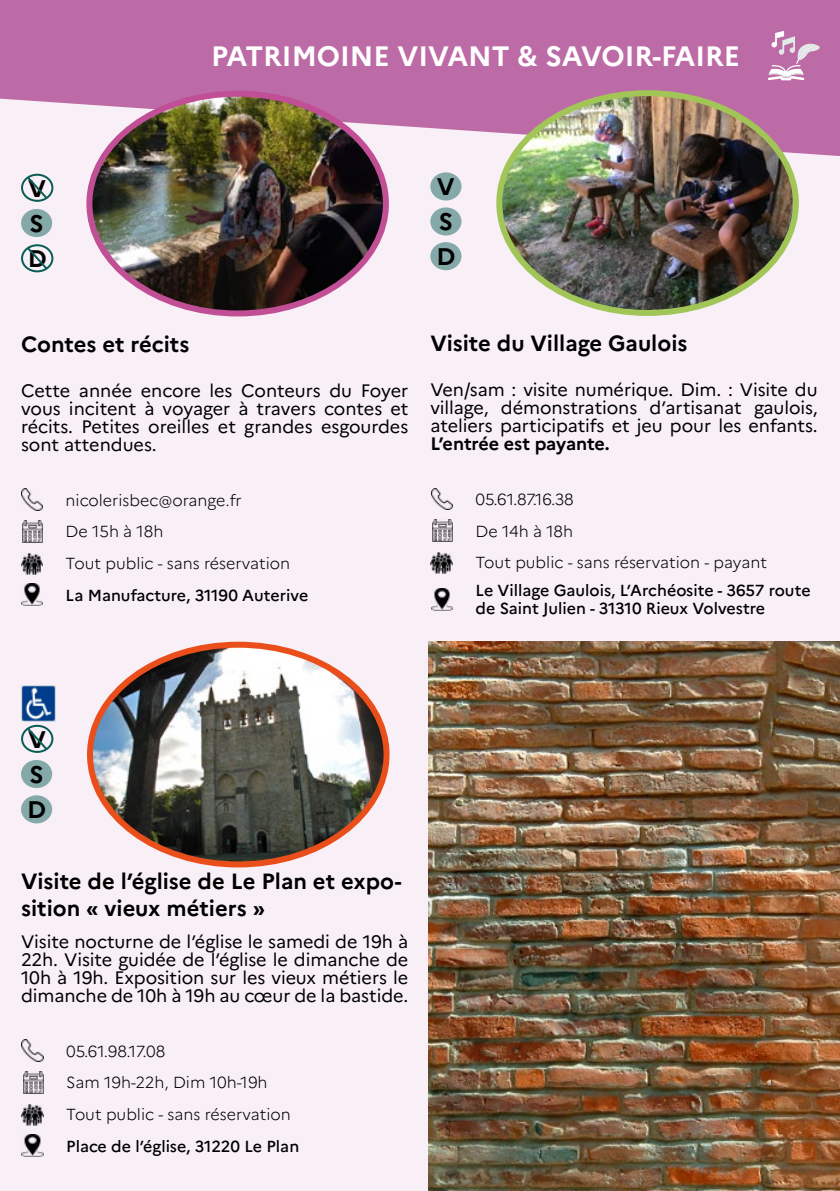
<style>
.page{position:relative;width:840px;height:1191px;background:#fff}
.page>*{position:absolute;margin:0;border:0;box-sizing:border-box;transform-origin:0 0}
.t1{font:700 28px "Marianne";color:#fff}
.t2{font:700 24px "Marianne";color:#000}
.t3{font:700 22px/26.4px "Marianne";color:#000}
.t4{font:18px/18px "Marianne";letter-spacing:-.005em;color:#000;text-align:justify}
.t5{font:300 16px "Marianne";color:#000}
.t6{font:500 16px/18px "Marianne";color:#000}
.s1{font-weight:700}
</style>
<div class="page">
<div style="left:0;top:0;width:839px;height:1191px;background:#f8f0f6"></div>
<svg style="left:0;top:0;width:839px;height:156px;background:#c276ad"></svg>
<svg style="left:767px;top:31px;width:52px;height:49px;background:#cb92bb"></svg>
<img style="left:428px;top:641px;width:411px;height:550px">
<img style="left:499px;top:93px;width:296px;height:220px">
<div style="left:496px;top:90px;width:302px;height:226px;border:6px solid #a1c557;border-radius:50%"></div>
<img style="left:431px;top:488px;width:21px;height:22px">
<img style="left:430px;top:552px;width:22px;height:21px">
<img style="left:432px;top:520px;width:20px;height:21px">
<img style="left:431px;top:588px;width:21px;height:22px">
<div style="left:431px;top:208px;width:29px;height:26px;background:#85a9a8;border-radius:50%"></div>
<div style="left:430px;top:207px;width:31px;height:28px;border:2px solid #085d55;border-radius:50%"></div>
<div style="left:431px;top:243px;width:29px;height:26px;background:#85a9a8;border-radius:50%"></div>
<div style="left:430px;top:242px;width:31px;height:28px;border:2px solid #085d55;border-radius:50%"></div>
<div style="left:431px;top:173px;width:29px;height:26px;background:#85a9a8;border-radius:50%"></div>
<div style="left:430px;top:172px;width:31px;height:28px;border:2px solid #085d55;border-radius:50%"></div>
<img style="left:89px;top:94px;width:296px;height:219px">
<div style="left:86px;top:91px;width:302px;height:225px;border:6px solid #c14f96;border-radius:50%"></div>
<img style="left:21px;top:488px;width:22px;height:22px">
<img style="left:21px;top:553px;width:22px;height:21px">
<img style="left:22px;top:520px;width:21px;height:22px">
<img style="left:21px;top:583px;width:22px;height:22px">
<div style="left:22px;top:210px;width:29px;height:26px;background:#85a9a8;border-radius:50%"></div>
<div style="left:21px;top:209px;width:31px;height:28px;border:2px solid #085d55;border-radius:50%"></div>
<div style="left:21px;top:174px;width:32px;height:28px;border:2px solid #085d55;border-radius:50%"></div>
<svg style="left:25px;top:175px;width:24px;height:26px"></svg>
<div style="left:21px;top:244px;width:32px;height:28px;border:2px solid #085d55;border-radius:50%"></div>
<svg style="left:25px;top:245px;width:24px;height:26px"></svg>
<div style="left:22px;top:761px;width:29px;height:26px;background:#85a9a8;border-radius:50%"></div>
<div style="left:21px;top:760px;width:31px;height:28px;border:2px solid #085d55;border-radius:50%"></div>
<div style="left:22px;top:796px;width:29px;height:26px;background:#85a9a8;border-radius:50%"></div>
<div style="left:21px;top:795px;width:31px;height:28px;border:2px solid #085d55;border-radius:50%"></div>
<div style="left:21px;top:725px;width:32px;height:28px;border:2px solid #085d55;border-radius:50%"></div>
<svg style="left:25px;top:726px;width:24px;height:26px"></svg>
<img style="left:90px;top:648px;width:296px;height:216px">
<div style="left:87px;top:641px;width:302px;height:226px;border:6px solid #e94e1b;border-radius:50%"></div>
<img style="left:22px;top:1039px;width:21px;height:22px">
<img style="left:22px;top:1104px;width:21px;height:21px">
<img style="left:23px;top:1071px;width:20px;height:22px">
<img style="left:22px;top:1134px;width:21px;height:22px">
<img style="left:21px;top:685px;width:35px;height:36px">
<h1 class="t1" style="left:211px;top:34px;width:530px">PATRIMOINE VIVANT &amp; SAVOIR-FAIRE</h1>
<p class="t2" style="left:28px;top:170px;width:19px">V</p>
<p class="t2" style="left:436px;top:168px;width:19px">V</p>
<p class="t2" style="left:30px;top:205px;width:16px">S</p>
<p class="t2" style="left:28px;top:240px;width:21px">D</p>
<p class="t2" style="left:438px;top:203px;width:16px">S</p>
<p class="t2" style="left:436px;top:238px;width:21px">D</p>
<p class="t3" style="left:21px;top:329px;width:170px">Contes et récits</p>
<p class="t3" style="left:430px;top:328px;width:258px">Visite du Village Gaulois</p>
<p class="t4" style="left:21px;top:380px;width:388px">Cette année encore les Conteurs du Foyer vous incitent à voyager à travers contes et récits. Petites oreilles et grandes esgourdes sont attendues.</p>
<p class="t5" style="left:66px;top:487px;width:177px">nicolerisbec@orange.fr</p>
<p class="t5" style="left:66px;top:519px;width:99px">De 15h à 18h</p>
<p class="t5" style="left:66px;top:551px;width:226px">Tout public - sans réservation</p>
<p class="t6" style="left:66px;top:584px;width:244px">La Manufacture, 31190 Auterive</p>
<p class="t4" style="left:430px;top:379px;width:388px">Ven/sam : visite numérique. Dim. : Visite du village, démonstrations d’artisanat gaulois, ateliers participatifs et jeu pour les enfants.<br><span class="s1">L’entrée est payante.</span></p>
<p class="t5" style="left:475px;top:487px;width:100px">05.61.87.16.38</p>
<p class="t5" style="left:475px;top:518px;width:99px">De 14h à 18h</p>
<p class="t5" style="left:475px;top:550px;width:293px">Tout public - sans réservation - payant</p>
<p class="t6" style="left:475px;top:580px;width:336px">Le Village Gaulois, L’Archéosite - 3657 route de Saint Julien - 31310 Rieux Volvestre</p>
<p class="t2" style="left:28px;top:720px;width:19px">V</p>
<p class="t2" style="left:30px;top:756px;width:16px">S</p>
<p class="t2" style="left:27px;top:791px;width:21px">D</p>
<p class="t3" style="left:21px;top:866px;width:382px">Visite de l’église de Le Plan et expo&shy;sition « vieux métiers »</p>
<p class="t4" style="left:21px;top:931px;width:388px">Visite nocturne de l’église le samedi de 19h à 22h. Visite guidée de l’église le dimanche de 10h à 19h. Exposition sur les vieux métiers le dimanche de 10h à 19h au cœur de la bastide.</p>
<p class="t5" style="left:66px;top:1038px;width:101px">05.61.98.17.08</p>
<p class="t5" style="left:66px;top:1070px;width:203px">Sam 19h-22h, Dim 10h-19h</p>
<p class="t5" style="left:66px;top:1102px;width:226px">Tout public - sans réservation</p>
<p class="t6" style="left:66px;top:1135px;width:234px">Place de l’église, 31220 Le Plan</p>
</div>
